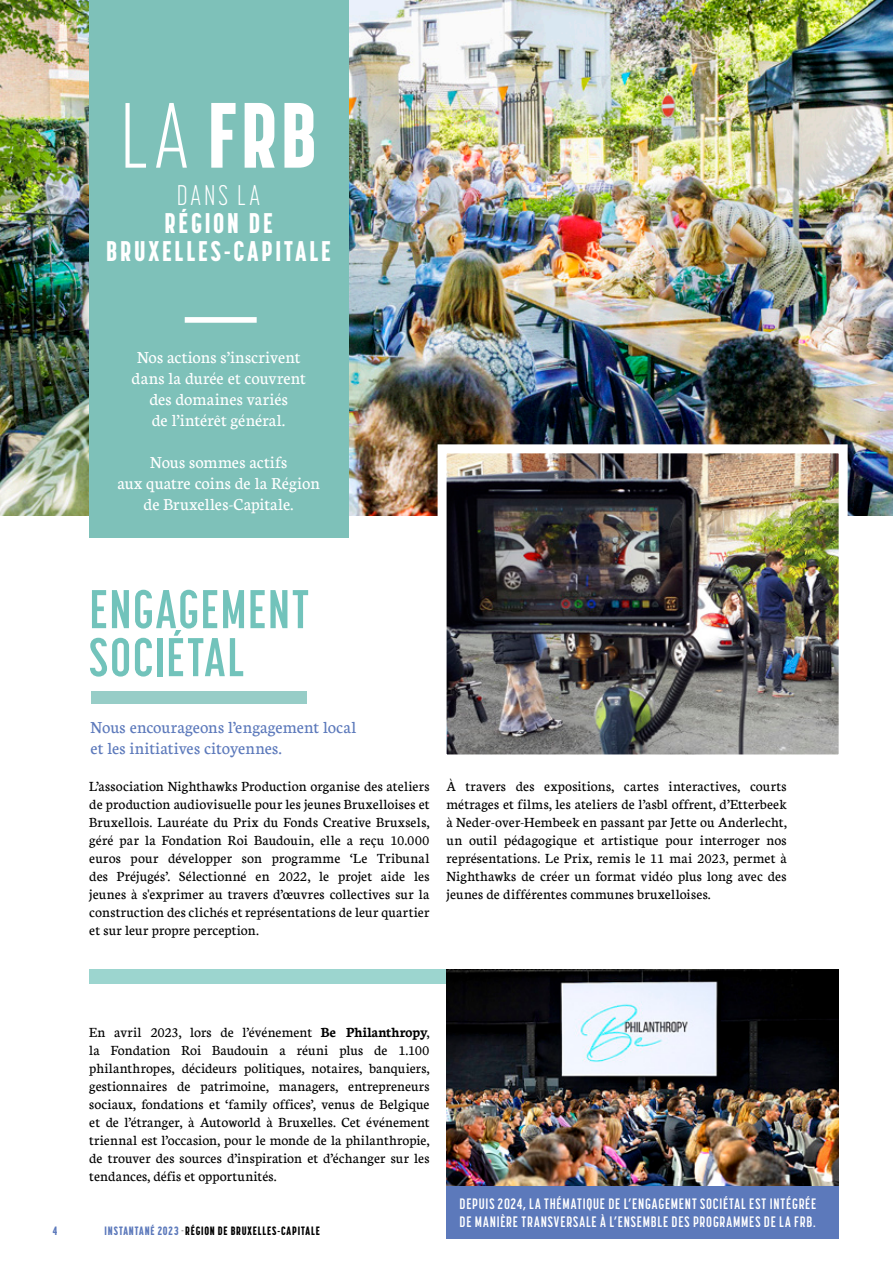
<style>
.page{position:relative;width:893px;height:1263px;background:#fff}
.page>*{position:absolute;margin:0;border:0;box-sizing:border-box;transform-origin:0 0}
.t1{font:800 91.65px "Korolev Compressed";color:#fff}
.t2{font:700 54px/48px "Korolev Compressed";letter-spacing:.025em;color:#72c3bb}
.t3{font:800 28.2px/28.2px "Korolev Compressed";letter-spacing:.1em;color:#fff;text-align:center}
.t4{font:300 28.2px "Korolev Compressed";letter-spacing:.105em;color:#fff}
.t5{font:18px/21px "Neuton";letter-spacing:.005em;color:#fff;text-align:center}
.t6{font:18px/21px "Neuton";letter-spacing:.005em;color:#5c79bb}
.t7{font:15px/18px "Neuton";letter-spacing:.01em;color:#000;text-align:justify}
.t8{font:700 15px/18px "Korolev Compressed";letter-spacing:.05em;color:#fff}
.t9{font:800 12px "Korolev Compressed";letter-spacing:.075em;color:#000}
.t10{font:800 12px "Korolev Compressed";color:#5c79bb}
.s1{font-weight:300}
.s2{font-weight:700}
.s3{color:#5c79bb}
</style>
<div class="page">
<img style="left:0;top:0;width:893px;height:516px">
<div style="left:89px;top:0;width:260px;height:538px;background:#7ec1b9"></div>
<div style="left:185px;top:317px;width:72px;height:6px;background:#fff"></div>
<div style="left:91px;top:691px;width:216px;height:13px;background:#97cdc7"></div>
<img style="left:448px;top:454px;width:390px;height:299px">
<div style="left:438px;top:444px;width:410px;height:319px;border:9px solid #fff"></div>
<div style="left:89px;top:969px;width:469px;height:14px;background:#9cd5cf"></div>
<img style="left:446px;top:969px;width:393px;height:217px">
<div style="left:446px;top:1186px;width:393px;height:52px;background:#5c79bb"></div>
<h1 class="t1" style="left:120px;top:82px;width:198px"><span class="s1">LA</span> FRB</h1>
<h3 class="t4" style="left:177px;top:179px;width:85px">DANS LA</h3>
<h3 class="t3" style="left:106px;top:208px;width:226px">RÉGION DE<br>BRUXELLES-CAPITALE</h3>
<p class="t5" style="left:132px;top:346px;width:176px">Nos actions s’inscrivent dans la durée et couvrent des domaines variés<br>de l’intérêt général.</p>
<p class="t5" style="left:117px;top:451px;width:204px">Nous sommes actifs<br>aux quatre coins de la Région de Bruxelles-Capitale.</p>
<h2 class="t2" style="left:89px;top:585px;width:221px">ENGAGEMENT<br>SOCIÉTAL</h2>
<p class="t6" style="left:91px;top:716px;width:267px">Nous encourageons l’engagement local et les initiatives citoyennes.</p>
<p class="t7" style="left:89px;top:777px;width:342px">L’association Nighthawks Production organise des ateliers de production audiovisuelle pour les jeunes Bruxelloises et Bruxellois. Lauréate du Prix du Fonds Creative Bruxsels, géré par la Fondation Roi Baudouin, elle a reçu 10.000 euros pour développer son programme ‘Le Tribunal des Préjugés’. Sélectionné en 2022, le projet aide les jeunes à s'exprimer au travers d’œuvres collectives sur la construction des clichés et représentations de leur quartier et sur leur propre perception.</p>
<p class="t7" style="left:446px;top:777px;width:342px">À travers des expositions, cartes interactives, courts métrages et films, les ateliers de l’asbl offrent, d’Etterbeek à Neder-over-Hembeek en passant par Jette ou Anderlecht, un outil pédagogique et artistique pour interroger nos représentations. Le Prix, remis le 11 mai 2023, permet à Nighthawks de créer un format vidéo plus long avec des jeunes de différentes communes bruxelloises.</p>
<p class="t7" style="left:89px;top:1023px;width:342px">En avril 2023, lors de l’événement <span class="s2">Be Philanthropy</span>, la Fondation Roi Baudouin a réuni plus de 1.100 philanthropes, décideurs politiques, notaires, banquiers, gestionnaires de patrimoine, managers, entrepreneurs sociaux, fondations et ‘family offices’, venus de Belgique et de l’étranger, à Autoworld à Bruxelles. Cet événement triennal est l’occasion, pour le monde de la philanthropie, de trouver des sources d’inspiration et d’échanger sur les tendances, défis et opportunités.</p>
<p class="t10" style="left:53px;top:1224px;width:6px">4</p>
<p class="t9" style="left:105px;top:1224px;width:217px"><span class="s3">INSTANTANÉ 2023</span> <span class="s1">-</span>RÉGION DE BRUXELLES-CAPITALE</p>
<p class="t8" style="left:460px;top:1195px;width:358px">DEPUIS 2024, LA THÉMATIQUE DE L’ENGAGEMENT SOCIÉTAL EST INTÉGRÉE<br>DE MANIÈRE TRANSVERSALE À L’ENSEMBLE DES PROGRAMMES DE LA FRB.</p>
</div>
